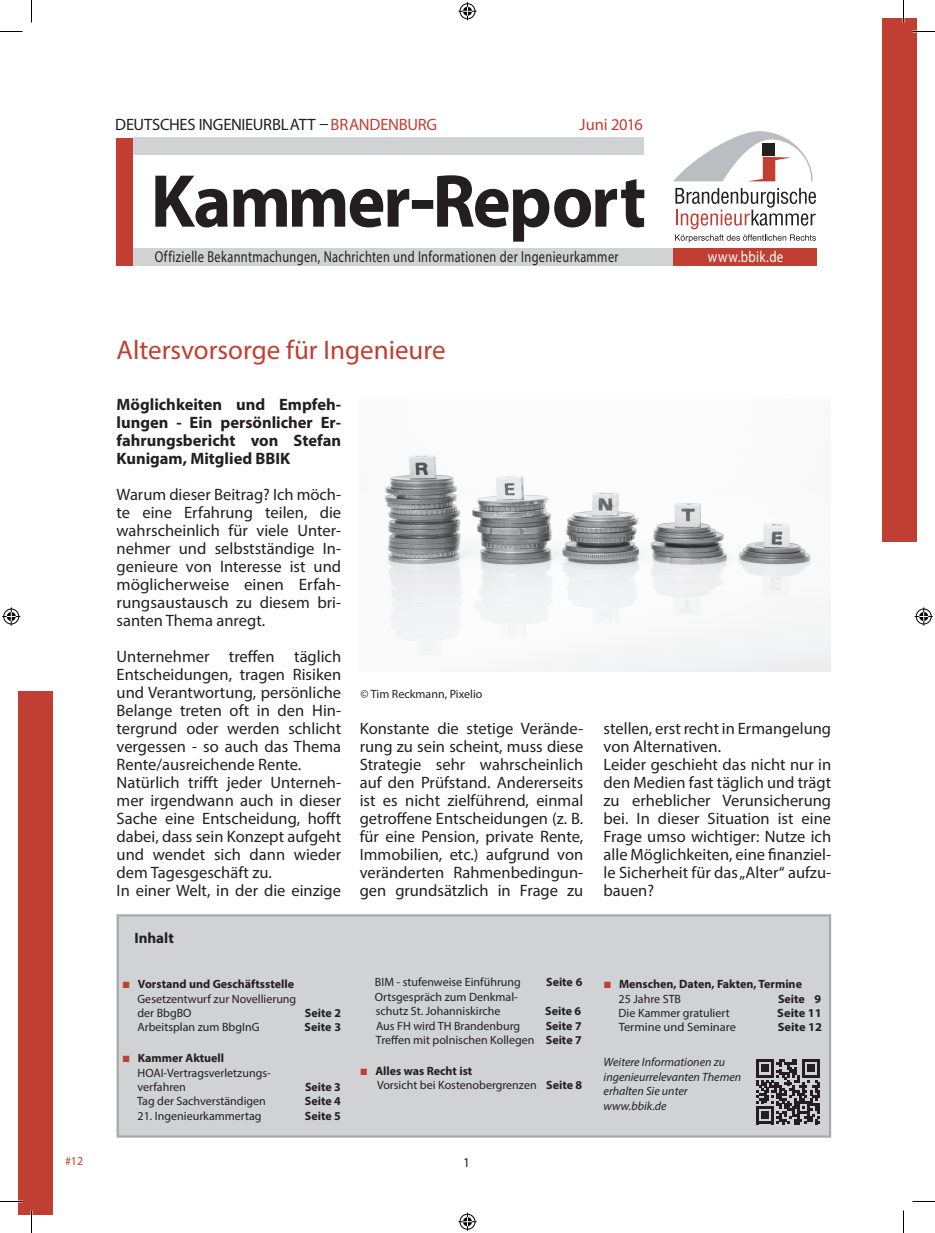
<style>
.page{position:relative;width:935px;height:1233px;background:#fff}
.page>*{position:absolute;margin:0;border:0;box-sizing:border-box;transform-origin:0 0}
.t1{font:700 75.6px "Myriad Pro";letter-spacing:-.03em;color:#231f20;scale:.95 1}
.t2{font:27px "Myriad Pro";color:#c03f32}
.t3{font:16.5px/18px "Myriad Pro";color:#231f20;text-align:justify}
.t4{font:700 16.5px/18px "Myriad Pro";color:#231f20;text-align:justify}
.t5{font:16.5px "Myriad Pro";letter-spacing:-.01em;color:#c03f32}
.t6{font:15.9px "Myriad Pro";letter-spacing:.03em;color:#231f20;scale:.78 1}
.t7{font:15.9px "Myriad Pro";letter-spacing:.03em;color:#fff;scale:.81 1}
.t8{font:700 15px "Myriad Pro";color:#231f20}
.t9{font:13.5px "Myriad Pro";color:#231f20}
.t10{font:12px/14.4px "Myriad Pro";color:#231f20}
.t11{font:700 12px/14.4px "Myriad Pro";color:#231f20}
.t12{font:italic 12px/14.4px "Myriad Pro";color:#231f20}
.t13{font:12px "Myriad Pro";color:#231f20;scale:1.04 1}
.t14{font:700 12px "Myriad Pro";color:#231f20;scale:1.04 1}
.t15{font:12px "Myriad Pro";color:#c03f32}
.s1{color:#c03f32}
.s2{font-family:"Arial";font-size:13.5px;color:#c03f32}
.s3{font-weight:700}
.s4{font-family:"Arial";font-weight:400;font-size:13.5px;color:#c03f32}
.s5{font-weight:400}
</style>
<div class="page">
<div style="left:117px;top:914px;width:714px;height:223px;background:#d1d2d4;border:2px solid #a8a9ad"></div>
<div style="left:412px;top:200px;width:21px;height:9px;background:#231f20"></div>
<div style="left:134px;top:138px;width:510px;height:17px;background:#d1d2d4"></div>
<div style="left:134px;top:248px;width:539px;height:17px;background:#d1d2d4"></div>
<div style="left:117px;top:138px;width:16px;height:127px;background:#c03f32"></div>
<div style="left:673px;top:248px;width:143px;height:17px;background:#c03f32"></div>
<div style="left:882px;top:19px;width:34px;height:523px;background:#c03f32"></div>
<div style="left:19px;top:691px;width:34px;height:523px;background:#c03f32"></div>
<svg style="left:756px;top:1059px;width:64px;height:64px"></svg>
<svg style="left:675px;top:188px;width:141px;height:54px"></svg>
<svg style="left:673px;top:131px;width:140px;height:50px"></svg>
<img style="left:384px;top:455px;width:446px;height:216px">
<hr style="left:0;top:1200px;width:22px;height:2px;background:#fff">
<hr style="left:902px;top:0;width:2px;height:23px;background:#fff">
<svg style="left:0;top:31px;width:22px;height:1px"></svg>
<svg style="left:912px;top:31px;width:23px;height:1px"></svg>
<svg style="left:0;top:1201px;width:22px;height:1px"></svg>
<svg style="left:912px;top:1201px;width:23px;height:1px"></svg>
<svg style="left:31px;top:0;width:1px;height:23px"></svg>
<svg style="left:31px;top:1210px;width:1px;height:22px"></svg>
<svg style="left:903px;top:0;width:1px;height:23px"></svg>
<svg style="left:903px;top:1210px;width:1px;height:22px"></svg>
<svg style="left:458px;top:2px;width:18px;height:18px"></svg>
<svg style="left:458px;top:1212px;width:18px;height:18px"></svg>
<svg style="left:2px;top:607px;width:18px;height:18px"></svg>
<svg style="left:914px;top:607px;width:18px;height:18px"></svg>
<p class="t3" style="left:115px;top:116px;width:323px">DEUTSCHES INGENIEURBLATT <span class="s1">BRANDENBURG</span></p>
<p class="t5" style="left:579px;top:115px;width:65px">Juni 2016</p>
<h1 class="t1" style="left:151px;top:152px;width:523px">Kammer Report</h1>
<p class="t6" style="left:155px;top:247px;width:596px">Offizielle Bekanntmachungen, Nachrichten und Informationen der Ingenieurkammer</p>
<p class="t7" style="left:708px;top:247px;width:95px">www.bbik.de</p>
<h2 class="t2" style="left:117px;top:333px;width:330px">Altersvorsorge für Ingenieure</h2>
<p class="t4" style="left:117px;top:394px;width:226px">Möglichkeiten und Empfeh&shy;lungen - Ein persönlicher Er&shy;fahrungsbericht von Stefan Kunigam, Mitglied BBIK</p>
<p class="t3" style="left:117px;top:485px;width:226px">Warum dieser Beitrag? Ich möch&shy;te eine Erfahrung teilen, die wahrscheinlich für viele Unter&shy;nehmer und selbstständige In&shy;genieure von Interesse ist und möglicherweise einen Erfah&shy;rungsaustausch zu diesem bri&shy;santen Thema anregt.</p>
<p class="t3" style="left:117px;top:647px;width:226px;text-align:left">Unternehmer treffen täglich<br>Entscheidungen, tragen Risiken und Verantwortung, persönliche<br>Belange treten oft in den Hin&shy;tergrund oder werden schlicht vergessen - so auch das Thema<br>Rente/ausreichende Rente.<br>Natürlich trifft jeder Unterneh&shy;mer irgendwann auch in dieser<br>Sache eine Entscheidung, hofft dabei, dass sein Konzept aufgeht und wendet sich dann wieder dem Tagesgeschäft zu.<br>In einer Welt, in der die einzige</p>
<p class="t10" style="left:360px;top:686px;width:123px">© Tim Reckmann, Pixelio</p>
<p class="t3" style="left:360px;top:719px;width:225px">Konstante die stetige Verände&shy;rung zu sein scheint, muss diese Strategie sehr wahrscheinlich auf den Prüfstand. Andererseits ist es nicht zielführend, einmal getroffene Entscheidungen (z. B. für eine Pension, private Rente, Immobilien, etc.) aufgrund von veränderten Rahmenbedingun&shy;gen grundsätzlich in Frage zu</p>
<p class="t3" style="left:603px;top:719px;width:229px;text-align:left">stellen, erst recht in Ermangelung von Alternativen.<br>Leider geschieht das nicht nur in den Medien fast täglich und trägt zu erheblicher Verunsicherung bei. In dieser Situation ist eine<br>Frage umso wichtiger: Nutze ich alle Möglichkeiten, eine finanziel&shy;le Sicherheit für das „Alter“ aufzu&shy;bauen?</p>
<p class="t8" style="left:134px;top:928px;width:41px">Inhalt</p>
<p class="t10" style="left:137px;top:976px;width:160px;text-indent:-15px"><span class="s2">■</span> <span class="s3">Vorstand und Geschäftsstelle<br></span>Gesetzentwurf zur Novellierung der BbgBO</p>
<p class="t11" style="left:305px;top:1005px;width:38px">Seite 2</p>
<p class="t10" style="left:137px;top:1019px;width:124px">Arbeitsplan zum BbgInG</p>
<p class="t11" style="left:305px;top:1019px;width:38px">Seite 3</p>
<p class="t10" style="left:137px;top:1050px;width:135px;text-indent:-15px"><span class="s2">■</span> <span class="s3">Kammer Aktuell<br></span>HOAI-Vertragsverletzungs&shy;verfahren</p>
<p class="t11" style="left:305px;top:1079px;width:37px">Seite 3</p>
<p class="t10" style="left:137px;top:1093px;width:130px">Tag der Sachverständigen</p>
<p class="t11" style="left:305px;top:1093px;width:37px">Seite 4</p>
<p class="t10" style="left:137px;top:1108px;width:126px">21. Ingenieurkammertag</p>
<p class="t11" style="left:305px;top:1107px;width:38px">Seite 5</p>
<p class="t10" style="left:375px;top:974px;width:147px">BIM - stufenweise Einführung</p>
<p class="t11" style="left:546px;top:974px;width:38px">Seite 6</p>
<p class="t10" style="left:375px;top:989px;width:144px">Ortsgespräch zum Denkmal&shy;schutz St. Johanniskirche</p>
<p class="t11" style="left:545px;top:1003px;width:37px">Seite 6</p>
<p class="t10" style="left:376px;top:1018px;width:146px">Aus FH wird TH Brandenburg</p>
<p class="t10" style="left:376px;top:1018px;width:207px;text-align:right"><span class="s3">Seite 7<br></span>Treffen mit polnischen Kollegen <span class="s3">Seite 7</span></p>
<p class="t10" style="left:377px;top:1063px;width:207px;text-indent:-17px"><span class="s2">■</span> <span class="s3">Alles was Recht ist<br></span>Vorsicht bei Kostenobergrenzen <span class="s3">Seite 8</span></p>
<p class="t15" style="left:65px;top:1153px;width:20px">#12</p>
<p class="t9" style="left:463px;top:1153px;width:8px">1</p>
<p class="t11" style="left:618px;top:976px;width:185px;text-indent:-15px"><span class="s4">■</span> Menschen, Daten, Fakten, Termine<br><span class="s5">25 Jahre STB</span></p>
<p class="t11" style="left:778px;top:990px;width:45px">Seite 9</p>
<p class="t10" style="left:618px;top:1005px;width:112px">Die Kammer gratuliert</p>
<p class="t14" style="left:777px;top:1005px;width:44px">Seite 11</p>
<p class="t13" style="left:619px;top:1019px;width:114px">Termine und Seminare</p>
<p class="t14" style="left:777px;top:1019px;width:44px">Seite 12</p>
<p class="t12" style="left:603px;top:1054px;width:139px">Weitere Informationen zu ingenieurrelevanten Themen erhalten Sie unter www.bbik.de</p>
</div>
